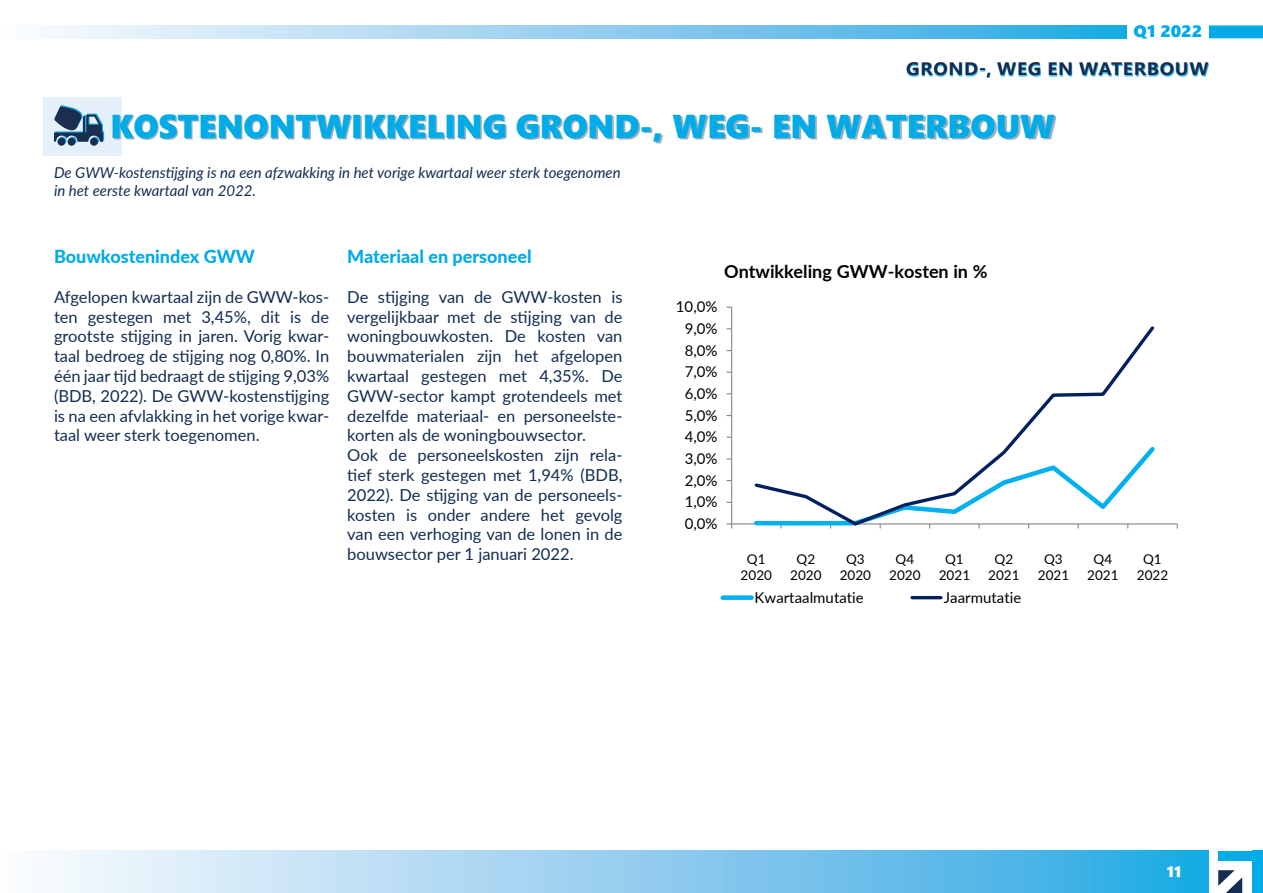
<style>
.page{position:relative;width:1263px;height:893px;background:#fff}
.page>*{position:absolute;margin:0;border:0;box-sizing:border-box;transform-origin:0 0}
.t1{font:33px "Segoe UI Black";color:#01abe8}
.t2{font:800 18px "Lato";color:#01abe8}
.t3{font:700 18px "Lato";letter-spacing:-.005em;color:#000}
.Alineastijl_5{font:700 18px "Segoe UI";letter-spacing:.035em;color:#132d53;scale:1.06 1}
.t4{font:16.5px/19.8px "Lato";color:#132d53;text-align:justify}
.t5{font:16.5px "Segoe UI Black";color:#01abe8;scale:1.06 1}
.t6{font:italic 15px/18px "Lato";color:#132d53}
.t7{font:15px "Lato";color:#000}
.t8{font:15px "Segoe UI Black";color:#fffdf4}
.t9{font:13.5px/16.2px "Lato";letter-spacing:.005em;color:#000;text-align:center}
</style>
<div class="page">
<hr style="left:731px;top:307px;width:1px;height:217px;background:#868686">
<hr style="left:732px;top:523px;width:445px;height:1px;background:#868686">
<svg style="left:727px;top:523px;width:5px;height:5px"></svg>
<svg style="left:755px;top:523px;width:404px;height:5px"></svg>
<svg style="left:752px;top:326px;width:405px;height:199px"></svg>
<div style="left:723px;top:595px;width:29px;height:5px;background:#00b0f0"></div>
<hr style="left:912px;top:596px;width:29px;height:3px;background:#002060">
<div style="left:43px;top:97px;width:79px;height:58px;background:#e5f0fb"></div>
<svg style="left:48px;top:850px;width:1161px;height:43px;background:#91ceef"></svg>
<svg style="left:45px;top:25px;width:1082px;height:13px;background:#90ceef"></svg>
<div style="left:1218px;top:850px;width:45px;height:10px;background:#01abe8"></div>
<div style="left:1252px;top:850px;width:11px;height:43px;background:#01abe8"></div>
<svg style="left:1218px;top:870px;width:24px;height:23px"></svg>
<div style="left:1209px;top:25px;width:54px;height:13px;background:#01abe8;border:2px solid #01abe8"></div>
<div style="left:907px;top:63px;width:302px;height:15px;background:#01abe8;opacity:.75"></div>
<div style="left:114px;top:116px;width:942px;height:27px;background:#7f96a7;opacity:.75"></div>
<div style="left:59px;top:137px;width:7px;height:8px;background:#158ec1;border-radius:50%"></div>
<div style="left:69px;top:137px;width:7px;height:8px;background:#0f80b2;border-radius:50%"></div>
<div style="left:91px;top:137px;width:8px;height:8px;background:#7cd0f2;border-radius:50%"></div>
<svg style="left:54px;top:105px;width:50px;height:37px"></svg>
<div style="left:57px;top:138px;width:8px;height:8px;background:#1c2e4f;border-radius:50%"></div>
<div style="left:68px;top:138px;width:7px;height:8px;background:#1c2e4f;border-radius:50%"></div>
<div style="left:90px;top:138px;width:8px;height:8px;background:#1c2e4f;border-radius:50%"></div>
<p class="t5" style="left:1133px;top:19px;width:66px">Q1 2022</p>
<p class="Alineastijl_5" style="left:906px;top:52px;width:287px">GROND-, WEG EN WATERBOUW</p>
<p class="t1" style="left:111px;top:102px;width:946px">KOSTENONTWIKKELING GROND-, WEG- EN WATERBOUW</p>
<p class="t6" style="left:54px;top:163px;width:568px">De GWW-kostenstijging is na een afzwakking in het vorige kwartaal weer sterk toegenomen in het eerste kwartaal van 2022.</p>
<p class="t2" style="left:54px;top:243px;width:202px">Bouwkostenindex GWW</p>
<p class="t4" style="left:54px;top:286px;width:277px">Afgelopen kwartaal zijn de GWW-kos&shy;ten gestegen met 3,45%, dit is de grootste stijging in jaren. Vorig kwar&shy;taal bedroeg de stijging nog 0,80%. In één jaar tijd bedraagt de stijging 9,03% (BDB, 2022). De GWW-kostenstijging is na een afvlakking in het vorige kwar&shy;taal weer sterk toegenomen.</p>
<p class="t2" style="left:347px;top:243px;width:186px">Materiaal en personeel</p>
<p class="t4" style="left:347px;top:286px;width:277px">De stijging van de GWW-kosten is vergelijkbaar met de stijging van de woningbouwkosten. De kosten van bouwmaterialen zijn het afgelopen kwartaal gestegen met 4,35%. De GWW-sector kampt grotendeels met dezelfde materiaal- en personeelste&shy;korten als de woningbouwsector.</p>
<p class="t4" style="left:347px;top:445px;width:277px">Ook de personeelskosten zijn rela&shy;tief sterk gestegen met 1,94% (BDB, 2022). De stijging van de personeels&shy;kosten is onder andere het gevolg van een verhoging van de lonen in de bouwsector per 1 januari 2022.</p>
<p class="t3" style="left:724px;top:258px;width:265px">Ontwikkeling GWW-kosten in %</p>
<p class="t7" style="left:676px;top:296px;width:43px">10,0%</p>
<p class="t7" style="left:685px;top:318px;width:34px">9,0%</p>
<p class="t7" style="left:685px;top:339px;width:34px">8,0%</p>
<p class="t7" style="left:685px;top:361px;width:34px">7,0%</p>
<p class="t7" style="left:685px;top:383px;width:34px">6,0%</p>
<p class="t7" style="left:685px;top:404px;width:34px">5,0%</p>
<p class="t7" style="left:685px;top:426px;width:34px">4,0%</p>
<p class="t7" style="left:685px;top:448px;width:34px">3,0%</p>
<p class="t7" style="left:685px;top:469px;width:34px">2,0%</p>
<p class="t7" style="left:685px;top:491px;width:34px">1,0%</p>
<p class="t7" style="left:685px;top:513px;width:34px">0,0%</p>
<p class="t9" style="left:741px;top:551px;width:33px">Q1<br>2020</p>
<p class="t9" style="left:790px;top:551px;width:33px">Q2<br>2020</p>
<p class="t9" style="left:840px;top:551px;width:33px">Q3<br>2020</p>
<p class="t9" style="left:889px;top:551px;width:33px">Q4<br>2020</p>
<p class="t9" style="left:939px;top:551px;width:33px">Q1<br>2021</p>
<p class="t9" style="left:988px;top:551px;width:33px">Q2<br>2021</p>
<p class="t9" style="left:1038px;top:551px;width:33px">Q3<br>2021</p>
<p class="t9" style="left:1087px;top:551px;width:33px">Q4<br>2021</p>
<p class="t9" style="left:1137px;top:551px;width:33px">Q1<br>2022</p>
<p class="t7" style="left:755px;top:586px;width:111px">Kwartaalmutatie</p>
<p class="t7" style="left:944px;top:586px;width:79px">Jaarmutatie</p>
<p class="t8" style="left:1167px;top:861px;width:16px">11</p>
</div>
